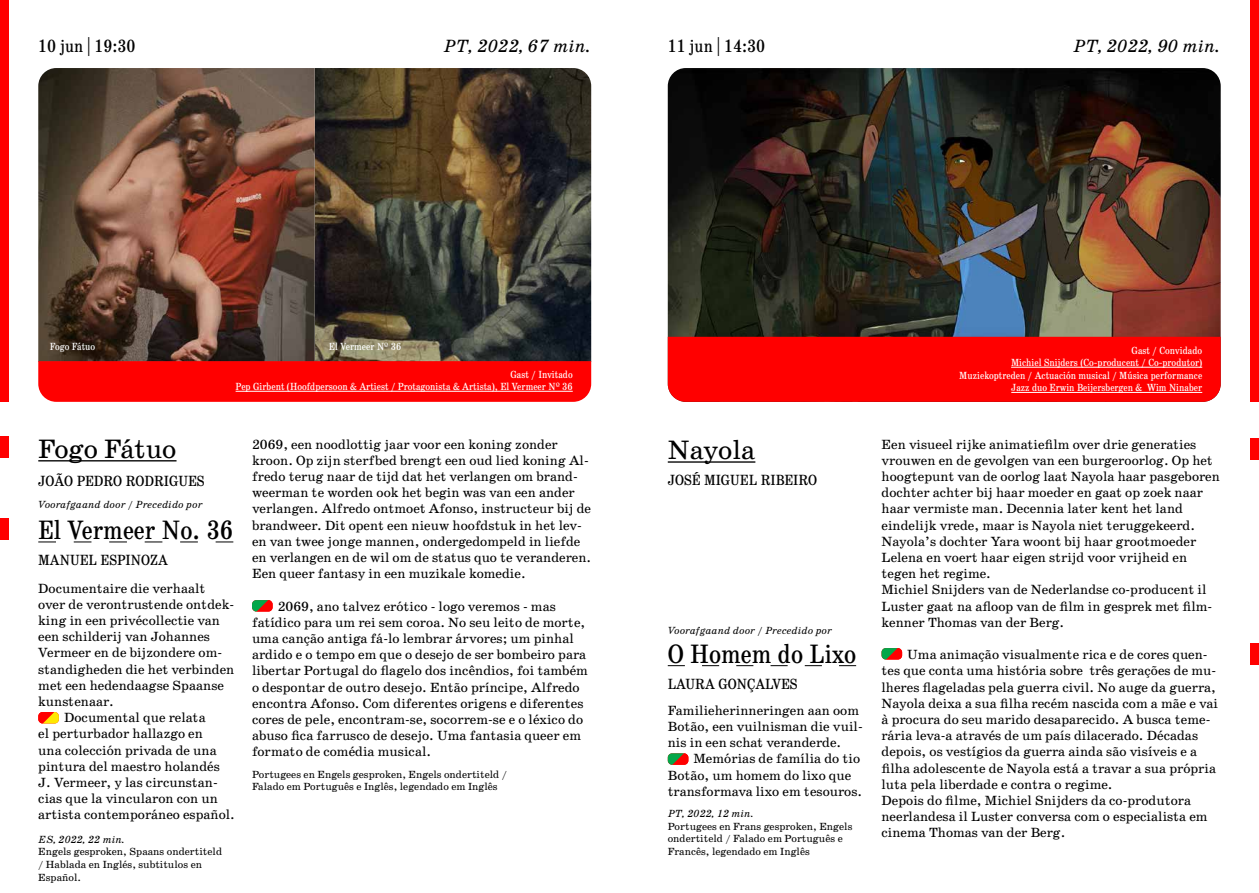
<style>
.page{position:relative;width:1259px;height:893px;background:#fff}
.page>*{position:absolute;margin:0;border:0;box-sizing:border-box;transform-origin:0 0}
.t1{font:condensed 27px "School";color:#000}
.t2{font:27px "School";letter-spacing:-.02em;color:#000}
.t3{font:27px "School";color:#000}
.t4{font:italic 18px "School";color:#000}
.t5{font:condensed 18px "School";color:#000}
.t6{font:condensed 15px "School";color:#000}
.t7{font:13.5px/16.2px "School";color:#000}
.t8{font:10.5px/12.6px "School";color:#000}
.t9{font:condensed 10.5px/12.6px "School";color:#fff;text-align:right}
.t10{font:italic 10.5px "School";color:#000}
.s1{font-stretch:normal}
</style>
<div class="page">
<div style="left:0;top:0;width:9px;height:402px;background:#f00"></div>
<div style="left:1250px;top:0;width:9px;height:402px;background:#f00"></div>
<img style="left:38px;top:68px;width:553px;height:293px">
<svg style="left:38px;top:542px;width:195px;height:1px"></svg>
<img style="left:668px;top:68px;width:552px;height:269px">
<hr style="left:668px;top:461px;width:87px;height:2px;background:#000">
<svg style="left:668px;top:665px;width:188px;height:1px"></svg>
<div style="left:1250px;top:438px;width:9px;height:21px;background:#f00"></div>
<div style="left:1250px;top:644px;width:9px;height:21px;background:#f00"></div>
<svg style="left:881px;top:648px;width:21px;height:11px"></svg>
<svg style="left:668px;top:753px;width:20px;height:12px"></svg>
<div style="left:0;top:436px;width:9px;height:21px;background:#f00"></div>
<div style="left:668px;top:337px;width:552px;height:65px;background:#f00"></div>
<hr style="left:1011px;top:367px;width:191px;height:1px;background:#fff">
<hr style="left:1011px;top:392px;width:191px;height:1px;background:#fff">
<hr style="left:38px;top:460px;width:138px;height:1px;background:#000">
<svg style="left:252px;top:600px;width:21px;height:12px"></svg>
<svg style="left:38px;top:361px;width:553px;height:41px;background:#fe0303"></svg>
<hr style="left:236px;top:391px;width:337px;height:1px;background:#fff">
<div style="left:0;top:518px;width:9px;height:21px;background:#f00"></div>
<svg style="left:38px;top:712px;width:21px;height:11px"></svg>
<h2 class="t5" style="left:38px;top:36px;width:99px">10 jun | 19:30</h2>
<h2 class="t4" style="left:443px;top:36px;width:149px">PT, 2022, 67 min.</h2>
<h2 class="t5" style="left:668px;top:36px;width:99px">11 jun | 14:30</h2>
<h2 class="t4" style="left:1073px;top:36px;width:149px">PT, 2022, 90 min.</h2>
<p class="t9" style="left:50px;top:340px;width:47px">Fogo Fátuo</p>
<p class="t9" style="left:329px;top:341px;width:74px">El Vermeer N<span class="s1">º</span> 36</p>
<p class="t9" style="left:236px;top:368px;width:339px">Gast / Invitado<br>Pep Girbent (Hoofdpersoon &amp; Artiest / Protagonista &amp; Artista), El Vermeer N<span class="s1">º</span> 36</p>
<h1 class="t2" style="left:38px;top:433px;width:140px">Fogo Fátuo</h1>
<p class="t7" style="left:252px;top:436px;width:341px">2069, een noodlottig jaar voor een koning zonder kroon. Op zijn sterfbed brengt een oud lied koning Al&shy;fredo terug naar de tijd dat het verlangen om brand&shy;weerman te worden ook het begin was van een ander verlangen. Alfredo ontmoet Afonso, instructeur bij de brandweer. Dit opent een nieuw hoofdstuk in het lev&shy;en van twee jonge mannen, ondergedompeld in liefde en verlangen en de wil om de status quo te veranderen.<br>Een queer fantasy in een muzikale komedie.</p>
<p class="t7" style="left:252px;top:598px;width:337px;text-indent:26px">2069, ano talvez erótico - logo veremos - mas fatídico para um rei sem coroa. No seu leito de morte, uma canção antiga fá-lo lembrar árvores; um pinhal ardido e o tempo em que o desejo de ser bombeiro para libertar Portugal do flagelo dos incêndios, foi também o despontar de outro desejo. Então príncipe, Alfredo encontra Afonso. Com diferentes origens e diferentes cores de pele, encontram-se, socorrem-se e o léxico do abuso fica farrusco de desejo. Uma fantasia queer em formato de comédia musical.</p>
<p class="t6" style="left:38px;top:472px;width:168px">JOÃO PEDRO RODRIGUES</p>
<p class="t10" style="left:38px;top:499px;width:166px">Voorafgaand door / Precedido por</p>
<h1 class="t1" style="left:38px;top:514px;width:197px">El Vermeer No. 36</h1>
<p class="t6" style="left:38px;top:551px;width:131px">MANUEL ESPINOZA</p>
<p class="t7" style="left:38px;top:580px;width:168px">Documentaire die verhaalt</p>
<p class="t7" style="left:38px;top:596px;width:197px">over de verontrustende ontdek-</p>
<p class="t7" style="left:38px;top:612px;width:183px">king in een privécollectie van</p>
<p class="t7" style="left:38px;top:629px;width:173px">een schilderij van Johannes</p>
<p class="t7" style="left:38px;top:645px;width:185px">Vermeer en de bijzondere om-</p>
<p class="t7" style="left:38px;top:661px;width:198px">standigheden die het verbinden</p>
<p class="t7" style="left:38px;top:677px;width:187px">met een hedendaagse Spaanse</p>
<p class="t7" style="left:38px;top:693px;width:77px">kunstenaar.</p>
<p class="t7" style="left:64px;top:710px;width:143px">Documental que relata</p>
<p class="t7" style="left:38px;top:726px;width:166px">el perturbador hallazgo en</p>
<p class="t7" style="left:38px;top:742px;width:180px">una colección privada de una</p>
<p class="t7" style="left:38px;top:758px;width:183px">pintura del maestro holandés</p>
<p class="t7" style="left:38px;top:774px;width:181px">J. Vermeer, y las circunstan-</p>
<p class="t7" style="left:38px;top:791px;width:181px">cias que la vincularon con un</p>
<p class="t7" style="left:38px;top:807px;width:198px">artista contemporáneo español.</p>
<p class="t8" style="left:252px;top:768px;width:256px">Portugees en Engels gesproken, Engels ondertiteld /<br>Falado em Português e Inglês, legendado em Inglês</p>
<p class="t10" style="left:38px;top:833px;width:88px">ES, 2022, 22 min.</p>
<p class="t8" style="left:38px;top:846px;width:185px">Engels gesproken, Spaans ondertiteld / Hablada en Inglés, subtitulos en<br>Español.</p>
<p class="t9" style="left:959px;top:344px;width:244px">Gast / Convidado<br>Michiel Snijders (Co-producent / Co-produtor)<br>Muziekoptreden / Actuación musical / Música performance Jazz duo Erwin Beijersbergen &amp; Wim Ninaber</p>
<h1 class="t3" style="left:668px;top:434px;width:89px">Nayola</h1>
<p class="t7" style="left:881px;top:436px;width:340px">Een visueel rijke animatiefilm over drie generaties vrouwen en de gevolgen van een burgeroorlog. Op het hoogtepunt van de oorlog laat Nayola haar pasgeboren dochter achter bij haar moeder en gaat op zoek naar haar vermiste man. Decennia later kent het land eindelijk vrede, maar is Nayola niet teruggekeerd.<br>Nayola’s dochter Yara woont bij haar grootmoeder Lelena en voert haar eigen strijd voor vrijheid en tegen het regime.<br>Michiel Snijders van de Nederlandse co-producent il Luster gaat na afloop van de film in gesprek met film&shy;kenner Thomas van der Berg.</p>
<p class="t7" style="left:881px;top:647px;width:338px;text-indent:26px">Uma animação visualmente rica e de cores quen&shy;tes que conta uma história sobre três gerações de mu&shy;lheres flageladas pela guerra civil. No auge da guerra, Nayola deixa a sua filha recém nascida com a mãe e vai à procura do seu marido desaparecido. A busca teme&shy;rária leva-a através de um país dilacerado. Décadas depois, os vestígios da guerra ainda são visíveis e a filha adolescente de Nayola está a travar a sua própria luta pela liberdade e contra o regime.<br>Depois do filme, Michiel Snijders da co-produtora neerlandesa il Luster conversa com o especialista em cinema Thomas van der Berg.</p>
<p class="t6" style="left:668px;top:471px;width:151px">JOSÉ MIGUEL RIBEIRO</p>
<p class="t10" style="left:668px;top:625px;width:166px">Voorafgaand door / Precedido por</p>
<h1 class="t1" style="left:668px;top:638px;width:190px">O Homem do Lixo</h1>
<p class="t6" style="left:668px;top:675px;width:131px">LAURA GONÇALVES</p>
<p class="t7" style="left:668px;top:702px;width:196px">Familieherinneringen aan oom<br>Botão, een vuilnisman die vuil&shy;nis in een schat veranderde.</p>
<p class="t7" style="left:668px;top:751px;width:196px;text-indent:26px">Memórias de família do tio<br>Botão, um homem do lixo que transformava lixo em tesouros.</p>
<p class="t10" style="left:668px;top:807px;width:88px">PT, 2022, 12 min.</p>
<p class="t8" style="left:668px;top:820px;width:186px">Portugees en Frans gesproken, Engels ondertiteld / Falado em Português e<br>Francês, legendado em Inglês</p>
</div>
